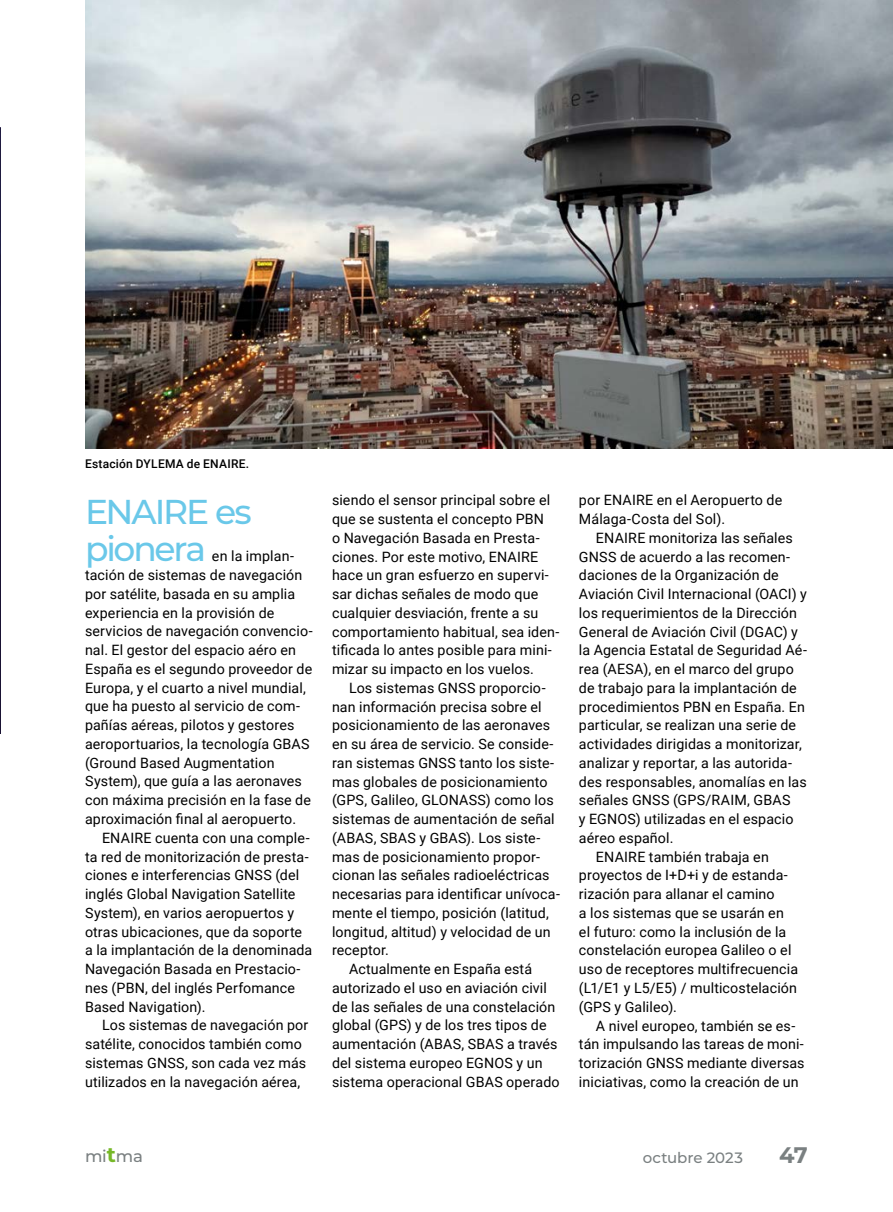
<style>
.page{position:relative;width:893px;height:1212px;background:#fff}
.page>*{position:absolute;margin:0;border:0;box-sizing:border-box;transform-origin:0 0}
.t1{font:500 34.5px/37.5px "Montserrat";letter-spacing:-.065em;color:#6ac8e9}
.t2{font:700 22.5px "Montserrat";color:#7a8081}
.t3{font:500 16.5px "Montserrat";color:#7a8081}
.t4{font:500 15px "Montserrat";color:#7a8081}
.t5{font:14.25px/18.8px "Roboto";letter-spacing:.01em;color:#000}
.t6{font:500 12px "Roboto";letter-spacing:.02em;color:#000}
.s1{font-weight:700;font-size:21px;color:#76b828}
</style>
<div class="page">
<img style="left:0;top:128px;width:1px;height:605px">
<img style="left:0;top:390px;width:1px;height:338px">
<img style="left:85px;top:0;width:808px;height:449px">
<p class="t6" style="left:85px;top:455px;width:166px">Estación DYLEMA de ENAIRE.</p>
<h1 class="t1" style="left:85px;top:491px;width:168px">ENAIRE es pionera</h1>
<p class="t5" style="left:85px;top:546px;width:229px;text-indent:127px">en la implan&shy;tación de sistemas de navegación por satélite, basada en su amplia experiencia en la provisión de servicios de navegación convencio&shy;nal. El gestor del espacio aéro en<br>España es el segundo proveedor de<br>Europa, y el cuarto a nivel mundial, que ha puesto al servicio de com&shy;pañías aéreas, pilotos y gestores aeroportuarios, la tecnología GBAS (Ground Based Augmentation<br>System), que guía a las aeronaves con máxima precisión en la fase de aproximación final al aeropuerto.</p>
<p class="t5" style="left:85px;top:828px;width:229px;text-indent:17px">ENAIRE cuenta con una comple&shy;ta red de monitorización de presta&shy;ciones e interferencias GNSS (del inglés Global Navigation Satellite<br>System), en varios aeropuertos y otras ubicaciones, que da soporte a la implantación de la denominada<br>Navegación Basada en Prestacio&shy;nes (PBN, del inglés Perfomance<br>Based Navigation).</p>
<p class="t5" style="left:85px;top:1015px;width:225px;text-indent:17px">Los sistemas de navegación por satélite, conocidos también como sistemas GNSS, son cada vez más utilizados en la navegación aérea,</p>
<p class="t5" style="left:332px;top:490px;width:229px">siendo el sensor principal sobre el que se sustenta el concepto PBN<br>o Navegación Basada en Presta&shy;ciones. Por este motivo, ENAIRE hace un gran esfuerzo en supervi&shy;sar dichas señales de modo que cualquier desviación, frente a su comportamiento habitual, sea iden&shy;tificada lo antes posible para mini&shy;mizar su impacto en los vuelos.</p>
<p class="t5" style="left:349px;top:678px;width:198px">Los sistemas GNSS proporcio-</p>
<p class="t5" style="left:332px;top:696px;width:211px">nan información precisa sobre el</p>
<p class="t5" style="left:332px;top:715px;width:220px">posicionamiento de las aeronaves</p>
<p class="t5" style="left:332px;top:734px;width:223px">en su área de servicio. Se conside-</p>
<p class="t5" style="left:332px;top:753px;width:224px">ran sistemas GNSS tanto los siste-</p>
<p class="t5" style="left:332px;top:771px;width:217px">mas globales de posicionamiento</p>
<p class="t5" style="left:332px;top:790px;width:223px">(GPS, Galileo, GLONASS) como los</p>
<p class="t5" style="left:332px;top:809px;width:224px">sistemas de aumentación de señal</p>
<p class="t5" style="left:332px;top:828px;width:210px">(ABAS, SBAS y GBAS). Los siste-</p>
<p class="t5" style="left:332px;top:846px;width:209px">mas de posicionamiento propor-</p>
<p class="t5" style="left:332px;top:865px;width:219px">cionan las señales radioeléctricas</p>
<p class="t5" style="left:332px;top:884px;width:229px">necesarias para identificar unívoca-</p>
<p class="t5" style="left:332px;top:903px;width:218px">mente el tiempo, posición (latitud,</p>
<p class="t5" style="left:332px;top:922px;width:220px">longitud, altitud) y velocidad de un</p>
<p class="t5" style="left:332px;top:940px;width:58px">receptor.</p>
<p class="t5" style="left:349px;top:959px;width:185px">Actualmente en España está</p>
<p class="t5" style="left:332px;top:978px;width:216px">autorizado el uso en aviación civil</p>
<p class="t5" style="left:332px;top:997px;width:225px">de las señales de una constelación</p>
<p class="t5" style="left:332px;top:1015px;width:216px">global (GPS) y de los tres tipos de</p>
<p class="t5" style="left:332px;top:1034px;width:227px">aumentación (ABAS, SBAS a través</p>
<p class="t5" style="left:332px;top:1053px;width:212px">del sistema europeo EGNOS y un</p>
<p class="t5" style="left:332px;top:1072px;width:229px">sistema operacional GBAS operado</p>
<p class="t5" style="left:579px;top:490px;width:205px">por ENAIRE en el Aeropuerto de<br>Málaga-Costa del Sol).</p>
<p class="t5" style="left:596px;top:528px;width:198px">ENAIRE monitoriza las señales</p>
<p class="t5" style="left:579px;top:547px;width:213px">GNSS de acuerdo a las recomen-</p>
<p class="t5" style="left:579px;top:565px;width:201px">daciones de la Organización de</p>
<p class="t5" style="left:579px;top:584px;width:230px">Aviación Civil Internacional (OACI) y</p>
<p class="t5" style="left:579px;top:603px;width:220px">los requerimientos de la Dirección</p>
<p class="t5" style="left:579px;top:622px;width:220px">General de Aviación Civil (DGAC) y</p>
<p class="t5" style="left:579px;top:640px;width:229px">la Agencia Estatal de Seguridad Aé-</p>
<p class="t5" style="left:579px;top:659px;width:216px">rea (AESA), en el marco del grupo</p>
<p class="t5" style="left:579px;top:678px;width:219px">de trabajo para la implantación de</p>
<p class="t5" style="left:579px;top:697px;width:228px">procedimientos PBN en España. En</p>
<p class="t5" style="left:579px;top:715px;width:219px">particular, se realizan una serie de</p>
<p class="t5" style="left:579px;top:734px;width:225px">actividades dirigidas a monitorizar,</p>
<p class="t5" style="left:579px;top:753px;width:215px">analizar y reportar, a las autorida-</p>
<p class="t5" style="left:579px;top:772px;width:229px">des responsables, anomalías en las</p>
<p class="t5" style="left:579px;top:790px;width:213px">señales GNSS (GPS/RAIM, GBAS</p>
<p class="t5" style="left:579px;top:809px;width:216px">y EGNOS) utilizadas en el espacio</p>
<p class="t5" style="left:579px;top:828px;width:96px">aéreo español.</p>
<p class="t5" style="left:596px;top:847px;width:174px">ENAIRE también trabaja en</p>
<p class="t5" style="left:579px;top:865px;width:210px">proyectos de I+D+i y de estanda-</p>
<p class="t5" style="left:579px;top:884px;width:197px">rización para allanar el camino</p>
<p class="t5" style="left:579px;top:903px;width:206px">a los sistemas que se usarán en</p>
<p class="t5" style="left:579px;top:922px;width:209px">el futuro: como la inclusión de la</p>
<p class="t5" style="left:579px;top:940px;width:214px">constelación europea Galileo o el</p>
<p class="t5" style="left:579px;top:959px;width:221px">uso de receptores multifrecuencia</p>
<p class="t5" style="left:579px;top:978px;width:220px">(L1/E1 y L5/E5) / multicostelación</p>
<p class="t5" style="left:579px;top:997px;width:99px">(GPS y Galileo).</p>
<p class="t5" style="left:596px;top:1015px;width:201px">A nivel europeo, también se es-</p>
<p class="t5" style="left:579px;top:1034px;width:226px">tán impulsando las tareas de moni-</p>
<p class="t5" style="left:579px;top:1053px;width:227px">torización GNSS mediante diversas</p>
<p class="t5" style="left:579px;top:1072px;width:221px">iniciativas, como la creación de un</p>
<p class="t3" style="left:85px;top:1144px;width:59px">mi<span class="s1">t</span>ma</p>
<p class="t4" style="left:643px;top:1147px;width:102px">octubre 2023</p>
<h2 class="t2" style="left:779px;top:1139px;width:30px">47</h2>
</div>
